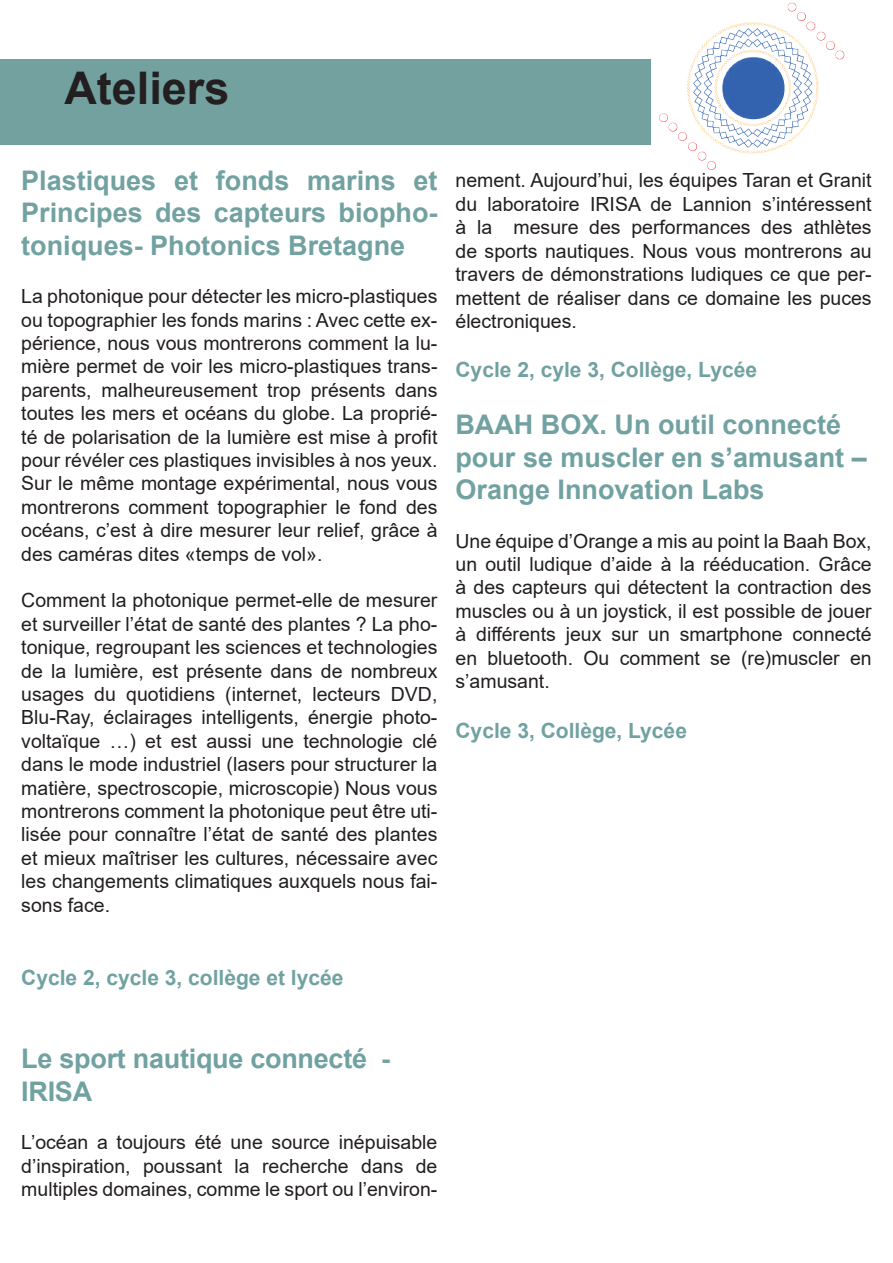
<style>
.page{position:relative;width:893px;height:1263px;background:#fff}
.page>*{position:absolute;margin:0;border:0;box-sizing:border-box;transform-origin:0 0}
.t1{font:700 45px "Arial";color:#231f20}
.t2{font:700 27px/32.4px "Arial";color:#71a1a1}
.t3{font:700 21px "Arial";color:#71a1a1}
.t4{font:19.5px/23.4px "Arial";color:#231f20;text-align:justify}
</style>
<div class="page">
<div style="left:0;top:60px;width:651px;height:85px;background:#72a1a0"></div>
<img style="left:638px;top:2px;width:207px;height:168px">
<h1 class="t1" style="left:64px;top:56px;width:167px">Ateliers</h1>
<h2 class="t2" style="left:21px;top:164px;width:418px;text-align:justify">Plastiques et fonds marins et Principes des capteurs biopho&shy;toniques- Photonics Bretagne</h2>
<p class="t4" style="left:21px;top:284px;width:418px">La photonique pour détecter les micro-plastiques ou topographier les fonds marins : Avec cette ex&shy;périence, nous vous montrerons comment la lu&shy;mière permet de voir les micro-plastiques trans&shy;parents, malheureusement trop présents dans toutes les mers et océans du globe. La proprié&shy;té de polarisation de la lumière est mise à profit pour révéler ces plastiques invisibles à nos yeux.<br>Sur le même montage expérimental, nous vous montrerons comment topographier le fond des océans, c’est à dire mesurer leur relief, grâce à des caméras dites «temps de vol».</p>
<p class="t4" style="left:21px;top:589px;width:418px">Comment la photonique permet-elle de mesurer et surveiller l’état de santé des plantes ? La pho&shy;tonique, regroupant les sciences et technologies de la lumière, est présente dans de nombreux usages du quotidiens (internet, lecteurs DVD, Blu-Ray, éclairages intelligents, énergie photo&shy;voltaïque …) et est aussi une technologie clé dans le mode industriel (lasers pour structurer la matière, spectroscopie, microscopie) Nous vous montrerons comment la photonique peut être uti&shy;lisée pour connaître l’état de santé des plantes et mieux maîtriser les cultures, nécessaire avec les changements climatiques auxquels nous fai&shy;sons face.</p>
<p class="t4" style="left:455px;top:169px;width:418px">nement. Aujourd’hui, les équipes Taran et Granit du laboratoire IRISA de Lannion s’intéressent à la mesure des performances des athlètes de sports nautiques. Nous vous montrerons au travers de démonstrations ludiques ce que per&shy;mettent de réaliser dans ce domaine les puces électroniques.</p>
<p class="t3" style="left:455px;top:354px;width:303px">Cycle 2, cyle 3, Collège, Lycée</p>
<h2 class="t2" style="left:455px;top:409px;width:413px">BAAH BOX. Un outil connecté pour se muscler en s’amusant –<br>Orange Innovation Labs</h2>
<p class="t4" style="left:455px;top:529px;width:418px">Une équipe d’Orange a mis au point la Baah Box, un outil ludique d’aide à la rééducation. Grâce à des capteurs qui détectent la contraction des muscles ou à un joystick, il est possible de jouer à différents jeux sur un smartphone connecté en bluetooth. Ou comment se (re)muscler en s’amusant.</p>
<p class="t3" style="left:455px;top:716px;width:233px">Cycle 3, Collège, Lycée</p>
<p class="t3" style="left:21px;top:963px;width:324px">Cycle 2, cycle 3, collège et lycée</p>
<h2 class="t2" style="left:21px;top:1043px;width:371px">Le sport nautique connecté -<br>IRISA</h2>
<p class="t4" style="left:21px;top:1130px;width:418px">L’océan a toujours été une source inépuisable d’inspiration, poussant la recherche dans de multiples domaines, comme le sport ou l’environ-</p>
</div>
